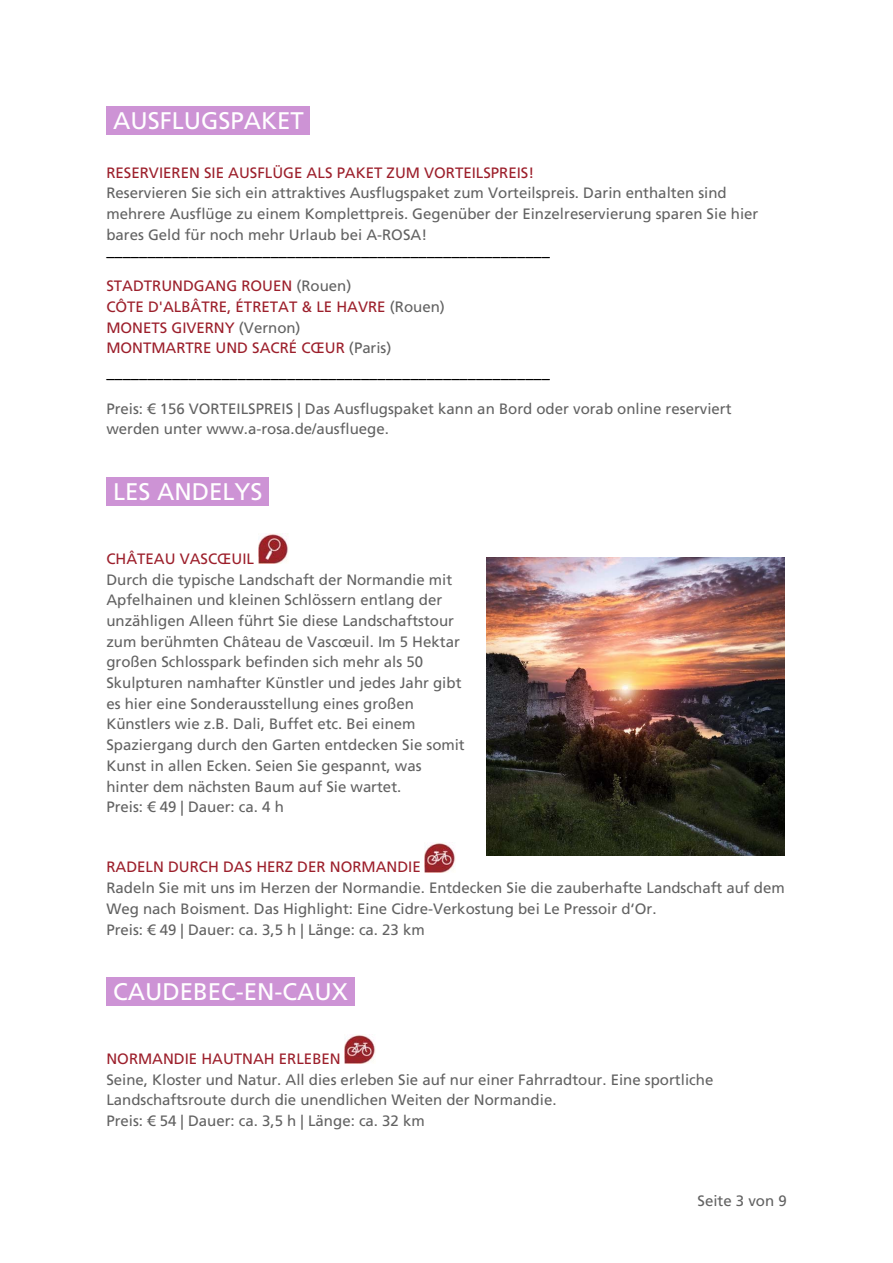
<style>
.page{position:relative;width:893px;height:1263px;background:#fff}
.page>*{position:absolute;margin:0;border:0;box-sizing:border-box;transform-origin:0 0}
.t1{font:24px "Frutiger LT Com";color:#fff}
.t2{font:16.5px "Calibri";color:#000}
.t3{font:15px/20.7px "Frutiger LT Com";color:#626262}
.t4{font:15px/20.7px "Frutiger LT Com";color:#9c1f2b}
.s1{color:#cd93d5}
.s2{color:#626262}
</style>
<div class="page">
<div style="left:106px;top:106px;width:204px;height:29px;background:#cd93d5"></div>
<div style="left:106px;top:477px;width:163px;height:29px;background:#cd93d5"></div>
<img style="left:258px;top:534px;width:30px;height:30px">
<img style="left:425px;top:843px;width:30px;height:29px">
<div style="left:106px;top:977px;width:248px;height:29px;background:#cd93d5"></div>
<img style="left:345px;top:1035px;width:30px;height:29px">
<img style="left:487px;top:558px;width:297px;height:297px">
<h1 class="t1" style="left:113px;top:111px;width:199px">AUSFLUGSPAKET<span class="s1">I</span></h1>
<p class="t4" style="left:106px;top:164px;width:429px">RESERVIEREN SIE AUSFLÜGE ALS PAKET ZUM VORTEILSPREIS!</p>
<p class="t3" style="left:106px;top:184px;width:653px">Reservieren Sie sich ein attraktives Ausflugspaket zum Vorteilspreis. Darin enthalten sind mehrere Ausflüge zu einem Komplettpreis. Gegenüber der Einzelreservierung sparen Sie hier bares Geld für noch mehr Urlaub bei A-ROSA!</p>
<p class="t2" style="left:106px;top:250px;width:445px">––––––––––––––––––––––––––––––––––––––––––––––––––––––</p>
<p class="t4" style="left:106px;top:277px;width:340px">STADTRUNDGANG ROUEN <span class="s2">(Rouen)<br></span>CÔTE D'ALBÂTRE, ÉTRETAT &amp; LE HAVRE <span class="s2">(Rouen)<br></span>MONETS GIVERNY <span class="s2">(Vernon)<br></span>MONTMARTRE UND SACRÉ CŒUR <span class="s2">(Paris)</span></p>
<p class="t2" style="left:106px;top:372px;width:445px">––––––––––––––––––––––––––––––––––––––––––––––––––––––</p>
<p class="t3" style="left:106px;top:400px;width:627px">Preis: € 156 VORTEILSPREIS | Das Ausflugspaket kann an Bord oder vorab online reserviert werden unter www.a-rosa.de/ausfluege.</p>
<h1 class="t1" style="left:113px;top:482px;width:157px">LES ANDELYS<span class="s1">I</span></h1>
<p class="t4" style="left:106px;top:550px;width:149px">CHÂTEAU VASCŒUIL</p>
<p class="t3" style="left:106px;top:570px;width:360px">Durch die typische Landschaft der Normandie mit Apfelhainen und kleinen Schlössern entlang der unzähligen Alleen führt Sie diese Landschaftstour zum berühmten Château de Vascœuil. Im 5 Hektar großen Schlosspark befinden sich mehr als 50<br>Skulpturen namhafter Künstler und jedes Jahr gibt es hier eine Sonderausstellung eines großen Künstlers wie z.B. Dali, Buffet etc. Bei einem Spaziergang durch den Garten entdecken Sie somit Kunst in allen Ecken. Seien Sie gespannt, was hinter dem nächsten Baum auf Sie wartet.<br>Preis: € 49 | Dauer: ca. 4 h</p>
<p class="t4" style="left:106px;top:858px;width:316px">RADELN DURCH DAS HERZ DER NORMANDIE</p>
<p class="t3" style="left:106px;top:879px;width:680px">Radeln Sie mit uns im Herzen der Normandie. Entdecken Sie die zauberhafte Landschaft auf dem<br>Weg nach Boisment. Das Highlight: Eine Cidre-Verkostung bei Le Pressoir d‘Or.<br>Preis: € 49 | Dauer: ca. 3,5 h | Länge: ca. 23 km</p>
<h1 class="t1" style="left:113px;top:982px;width:243px">CAUDEBEC-EN-CAUX<span class="s1">I</span></h1>
<p class="t4" style="left:106px;top:1050px;width:236px">NORMANDIE HAUTNAH ERLEBEN</p>
<p class="t3" style="left:106px;top:1071px;width:608px">Seine, Kloster und Natur. All dies erleben Sie auf nur einer Fahrradtour. Eine sportliche<br>Landschaftsroute durch die unendlichen Weiten der Normandie.<br>Preis: € 54 | Dauer: ca. 3,5 h | Länge: ca. 32 km</p>
<p class="t3" style="left:697px;top:1192px;width:91px">Seite 3 von 9</p>
</div>
